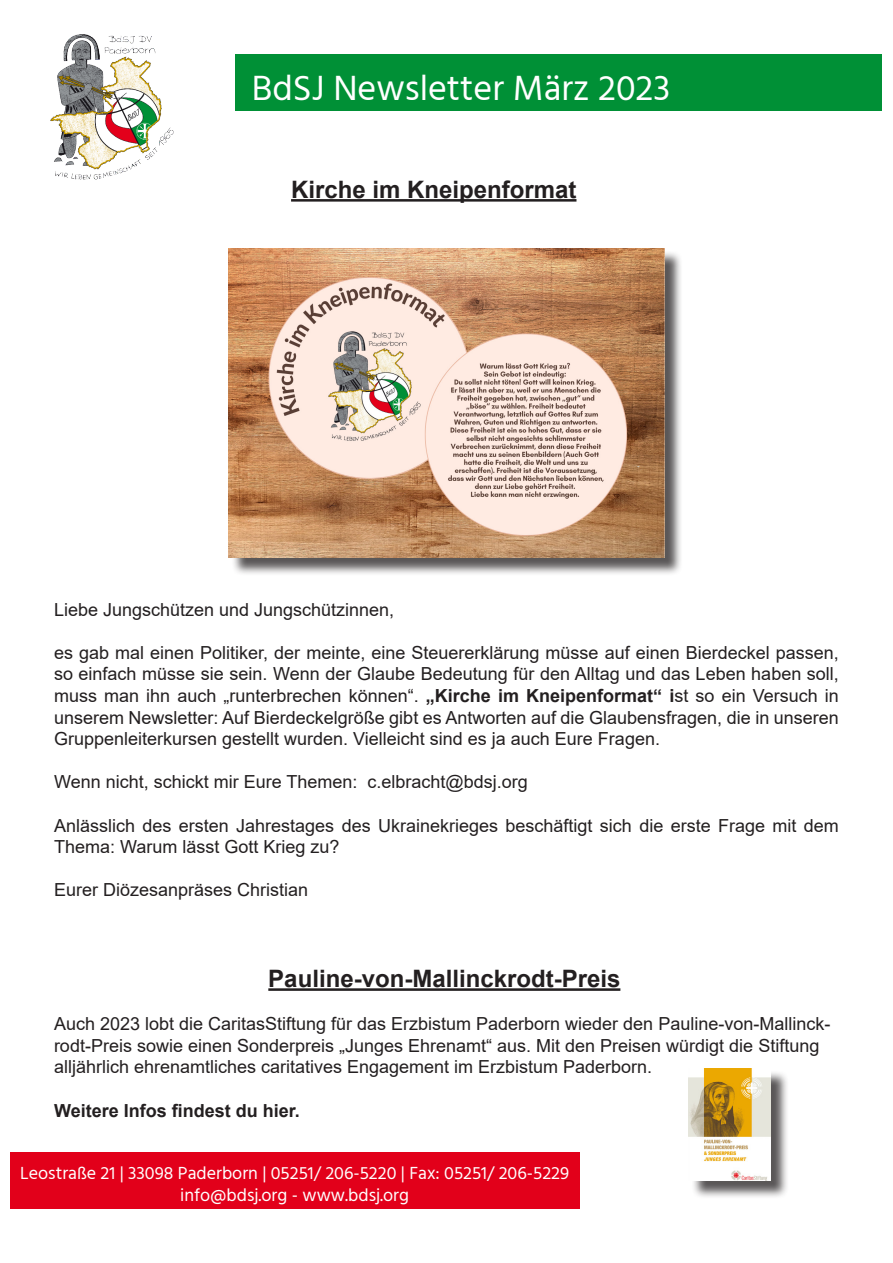
<style>
.page{position:relative;width:893px;height:1263px;background:#fff}
.page>*{position:absolute;margin:0;border:0;box-sizing:border-box;transform-origin:0 0}
.t1{font:36px "Hind";color:#fff}
.t2{font:700 24px "Arial";color:#231f20}
.t3{font:18px/21.6px "Arial";color:#231f20}
.t4{font:18px/21.6px "Hind";color:#fff;text-align:center}
.t5{font:700 18px "Arial";color:#231f20}
.s1{font-weight:700}
</style>
<div class="page">
<div style="left:235px;top:54px;width:647px;height:57px;background:#009036"></div>
<div style="left:10px;top:1152px;width:569px;height:57px;background:#e2001a"></div>
<img style="left:50px;top:34px;width:124px;height:146px">
<hr style="left:291px;top:199px;width:285px;height:3px;background:#231f20">
<div style="left:231px;top:250px;width:452px;height:325px;background:#231f20;opacity:.75"></div>
<img style="left:229px;top:248px;width:435px;height:309px">
<hr style="left:268px;top:988px;width:352px;height:3px;background:#231f20">
<div style="left:691px;top:1070px;width:98px;height:129px;background:#231f20;opacity:.75"></div>
<img style="left:689px;top:1068px;width:81px;height:113px">
<h1 class="t1" style="left:252px;top:64px;width:420px">BdSJ Newsletter März 2023</h1>
<p class="t2" style="left:291px;top:172px;width:287px">Kirche im Kneipenformat</p>
<p class="t3" style="left:54px;top:598px;width:342px">Liebe Jungschützen und Jungschützinnen,</p>
<p class="t3" style="left:54px;top:641px;width:786px;text-align:justify">es gab mal einen Politiker, der meinte, eine Steuererklärung müsse auf einen Bierdeckel passen, so einfach müsse sie sein. Wenn der Glaube Bedeutung für den Alltag und das Leben haben soll, muss man ihn auch „runterbrechen können“. <span class="s1">„Kirche im Kneipenformat“ i</span>st so ein Versuch in unserem Newsletter: Auf Bierdeckelgröße gibt es Antworten auf die Glaubensfragen, die in unseren Gruppenleiterkursen gestellt wurden. Vielleicht sind es ja auch Eure Fragen.</p>
<p class="t3" style="left:54px;top:771px;width:475px">Wenn nicht, schickt mir Eure Themen: c.elbracht@bdsj.org</p>
<p class="t3" style="left:54px;top:814px;width:786px">Anlässlich des ersten Jahrestages des Ukrainekrieges beschäftigt sich die erste Frage mit dem<br>Thema: Warum lässt Gott Krieg zu?</p>
<p class="t3" style="left:54px;top:879px;width:256px">Eurer Diözesanpräses Christian</p>
<p class="t2" style="left:268px;top:962px;width:354px">Pauline-von-Mallinckrodt-Preis</p>
<p class="t3" style="left:54px;top:1013px;width:778px">Auch 2023 lobt die CaritasStiftung für das Erzbistum Paderborn wieder den Pauline-von-Mallinck&shy;rodt-Preis sowie einen Sonderpreis „Junges Ehrenamt“ aus. Mit den Preisen würdigt die Stiftung alljährlich ehrenamtliches caritatives Engagement im Erzbistum Paderborn.</p>
<p class="t5" style="left:54px;top:1098px;width:247px">Weitere Infos findest du hier.</p>
<p class="t4" style="left:20px;top:1163px;width:550px">Leostraße 21 | 33098 Paderborn | 05251/ 206-5220 | Fax: 05251/ 206-5229 info@bdsj.org - www.bdsj.org</p>
</div>
